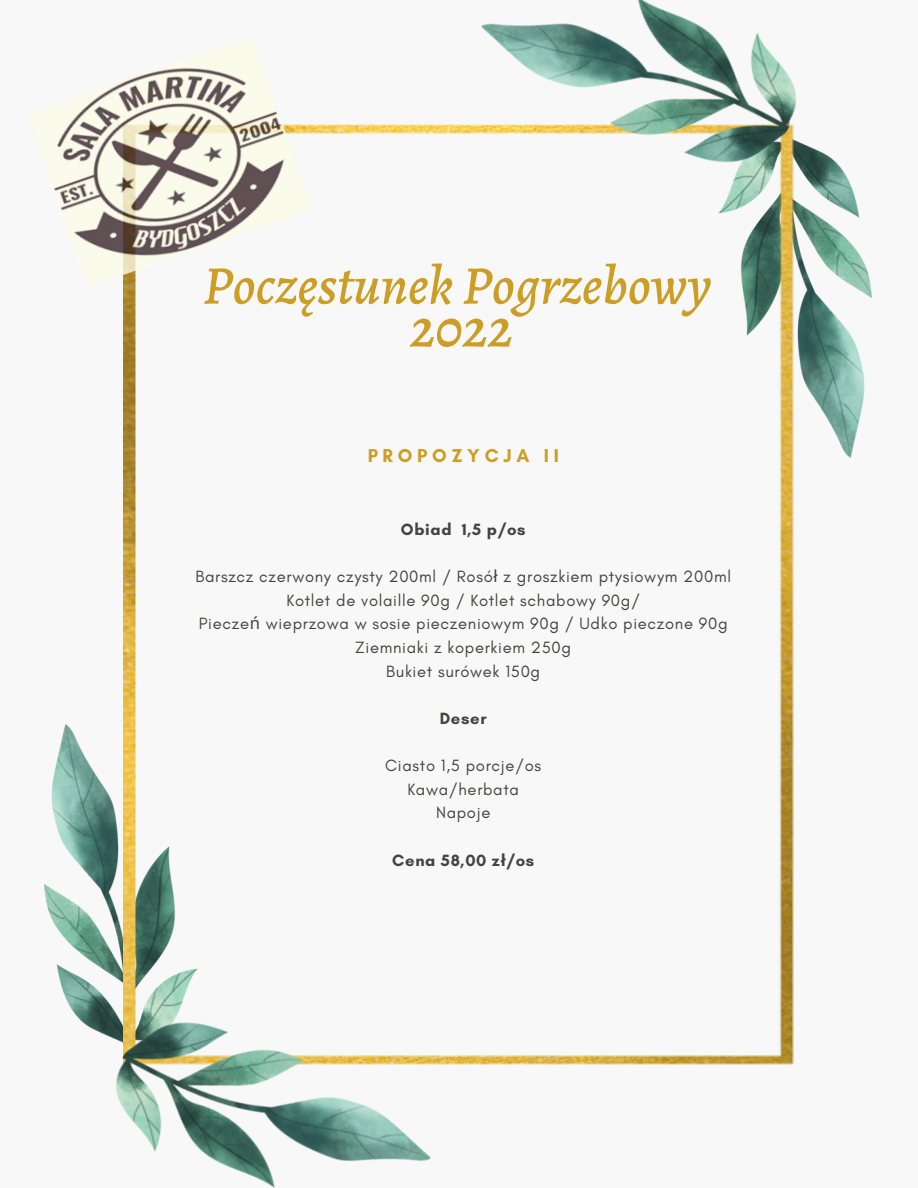
<style>
.page{position:relative;width:918px;height:1188px;background:#f8f8f8}
.page>*{position:absolute;margin:0;border:0;box-sizing:border-box;transform-origin:0 0}
.t1{font:italic 500 54.75px/42.8px "Alegreya";color:#cd9e25;text-align:center}
.t2{font:700 19.05px "Glacial Indifference";letter-spacing:.25em;color:#cd9e25}
.t3{font:16.65px/23.7px "Glacial Indifference";letter-spacing:.04em;color:#44433f;text-align:center}
.t4{font:700 16.65px "Glacial Indifference";letter-spacing:.04em;color:#44433f}
.s1{font-family:"Noto Sans"}
</style>
<div class="page">
<img style="left:44px;top:724px;width:79px;height:304px">
<img style="left:795px;top:153px;width:77px;height:304px">
<img style="left:123px;top:124px;width:672px;height:941px">
<img style="left:471px;top:0;width:352px;height:201px">
<img style="left:90px;top:982px;width:351px;height:206px">
<img style="left:28px;top:37px;width:284px;height:250px">
<h1 class="t1" style="left:203px;top:264px;width:510px">Poczęstunek Pogrzebowy<br>2022</h1>
<p class="t2" style="left:368px;top:444px;width:193px">PROPOZYCJA II</p>
<p class="t4" style="left:401px;top:519px;width:126px">Obiad 1,5 p/os</p>
<p class="t3" style="left:195px;top:564px;width:537px">Barszcz czerwony czysty 200ml / Rosó<span class="s1">ł</span> z groszkiem ptysiowym 200ml Kotlet de volaille 90g / Kotlet schabowy 90g/<br>Piecze<span class="s1">ń</span> wieprzowa w sosie pieczeniowym 90g / Udko pieczone 90g Ziemniaki z koperkiem 250g<br>Bukiet surówek 150g</p>
<p class="t4" style="left:440px;top:708px;width:48px">Deser</p>
<p class="t3" style="left:385px;top:753px;width:158px">Ciasto 1,5 porcje/os<br>Kawa/herbata<br>Napoje</p>
<p class="t4" style="left:392px;top:850px;width:144px">Cena 58,00 z<span class="s1">ł</span>/os</p>
</div>
